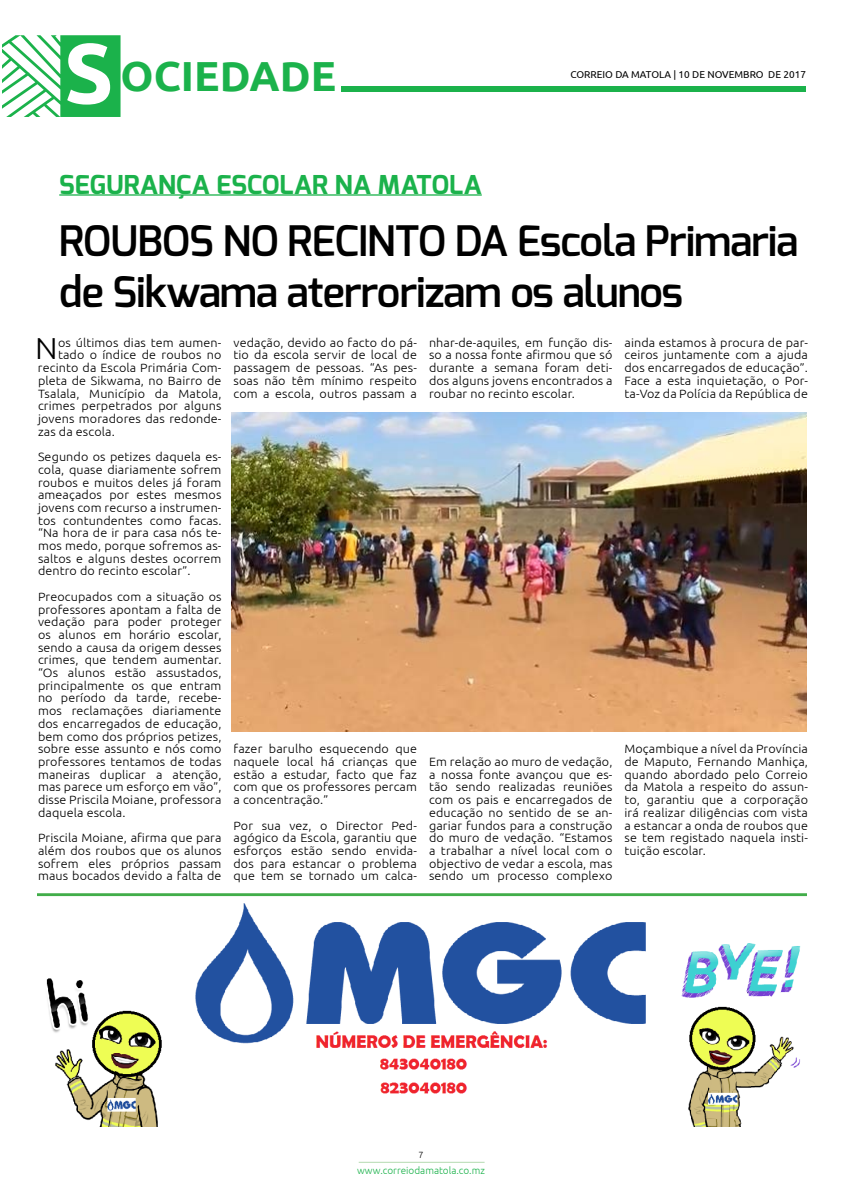
<style>
.page{position:relative;width:842px;height:1191px;background:#fff}
.page>*{position:absolute;margin:0;border:0;box-sizing:border-box;transform-origin:0 0}
.t1{font:600 42px/50.4px "Exo";letter-spacing:-.02em;color:#000}
.t2{font:700 42px "Ubuntu";color:#1bb24b}
.t3{font:300 30.3px "Ubuntu";color:#000;scale:1.05 1}
.t4{font:700 26px "Exo";color:#1bb24b}
.t5{font:300 12px/12.7px "Ubuntu";letter-spacing:.01em;color:#000;text-align:justify;scale:1.05 1}
.t6{font:10px "Ubuntu";color:#000}
.t7{font:300 10px "Ubuntu";color:#1bb24b}
.t8{font:300 9px "Ubuntu";color:#000}
.s1{font-size:85px;color:#fff}
</style>
<div class="page">
<svg style="left:2px;top:35px;width:119px;height:82px"></svg>
<hr style="left:359px;top:1161px;width:126px;height:1px;background:#b4dbb0">
<div style="left:341px;top:86px;width:465px;height:5px;background:#1bb24b"></div>
<hr style="left:59px;top:194px;width:423px;height:2px;background:#1bb24b">
<img style="left:231px;top:412px;width:576px;height:319px">
<img style="left:46px;top:903px;width:755px;height:223px">
<hr style="left:37px;top:893px;width:770px;height:3px;background:#41ad49">
<h1 class="t2" style="left:64px;top:51px;width:274px"><span class="s1">S</span> OCIEDADE</h1>
<h3 class="t4" style="left:59px;top:168px;width:424px">SEGURANÇA ESCOLAR NA MATOLA</h3>
<p class="t6" style="left:570px;top:69px;width:237px">CORREIO DA MATOLA | 10 DE NOVEMBRO DE 2017</p>
<h1 class="t1" style="left:59px;top:216px;width:740px">ROUBOS NO RECINTO DA Escola Primaria de Sikwama aterrorizam os alunos</h1>
<h2 class="t3" style="left:35px;top:330px;width:23px">N</h2>
<p class="t5" style="left:58px;top:336px;width:157px">os últimos dias tem aumen-</p>
<p class="t5" style="left:58px;top:348px;width:157px">tado o índice de roubos no</p>
<p class="t5" style="left:38px;top:361px;width:176px">recinto da Escola Primária Com-</p>
<p class="t5" style="left:38px;top:374px;width:176px">pleta de Sikwama, no Bairro de</p>
<p class="t5" style="left:38px;top:387px;width:176px">Tsalala, Município da Matola,</p>
<p class="t5" style="left:38px;top:399px;width:176px">crimes perpetrados por alguns</p>
<p class="t5" style="left:38px;top:412px;width:176px">jovens moradores das redonde-</p>
<p class="t5" style="left:38px;top:425px;width:75px">zas da escola.</p>
<p class="t5" style="left:38px;top:450px;width:176px">Segundo os petizes daquela es&shy;cola, quase diariamente sofrem roubos e muitos deles já foram ameaçados por estes mesmos jovens com recurso a instrumen&shy;tos contundentes como facas. “Na hora de ir para casa nós te&shy;mos medo, porque sofremos as&shy;saltos e alguns destes ocorrem dentro do recinto escolar”.</p>
<p class="t5" style="left:38px;top:590px;width:176px">Preocupados com a situação os professores apontam a falta de vedação para poder proteger os alunos em horário escolar, sendo a causa da origem desses crimes, que tendem aumentar. “Os alunos estão assustados, principalmente os que entram no período da tarde, recebe&shy;mos reclamações diariamente dos encarregados de educação, bem como dos próprios petizes, sobre esse assunto e nós como professores tentamos de todas maneiras duplicar a atenção, mas parece um esforço em vão”, disse Priscila Moiane, professora daquela escola.</p>
<p class="t5" style="left:38px;top:831px;width:176px">Priscila Moiane, afirma que para além dos roubos que os alunos sofrem eles próprios passam maus bocados devido a falta de</p>
<p class="t5" style="left:233px;top:336px;width:176px">vedação, devido ao facto do pá&shy;tio da escola servir de local de passagem de pessoas. “As pes&shy;soas não têm mínimo respeito com a escola, outros passam a</p>
<p class="t5" style="left:233px;top:742px;width:176px">fazer barulho esquecendo que naquele local há crianças que estão a estudar, facto que faz com que os professores percam a concentração.”</p>
<p class="t5" style="left:233px;top:818px;width:176px">Por sua vez, o Director Ped&shy;agógico da Escola, garantiu que esforços estão sendo envida&shy;dos para estancar o problema que tem se tornado um calca-</p>
<p class="t5" style="left:429px;top:336px;width:176px">nhar-de-aquiles, em função dis&shy;so a nossa fonte afirmou que só durante a semana foram deti&shy;dos alguns jovens encontrados a roubar no recinto escolar.</p>
<p class="t5" style="left:429px;top:755px;width:176px">Em relação ao muro de vedação, a nossa fonte avançou que es&shy;tão sendo realizadas reuniões com os pais e encarregados de educação no sentido de se an&shy;gariar fundos para a construção do muro de vedação. “Estamos a trabalhar a nível local com o objectivo de vedar a escola, mas sendo um processo complexo</p>
<p class="t5" style="left:624px;top:336px;width:176px">ainda estamos à procura de par&shy;ceiros juntamente com a ajuda dos encarregados de educação”.<br>Face a esta inquietação, o Por&shy;ta-Voz da Polícia da República de</p>
<p class="t5" style="left:624px;top:742px;width:176px">Moçambique a nível da Província de Maputo, Fernando Manhiça, quando abordado pelo Correio da Matola a respeito do assun&shy;to, garantiu que a corporação irá realizar diligências com vista a estancar a onda de roubos que se tem registado naquela insti&shy;tuição escolar.</p>
<p class="t8" style="left:418px;top:1149px;width:7px">7</p>
<p class="t7" style="left:357px;top:1164px;width:129px">www.correiodamatola.co.mz</p>
</div>
